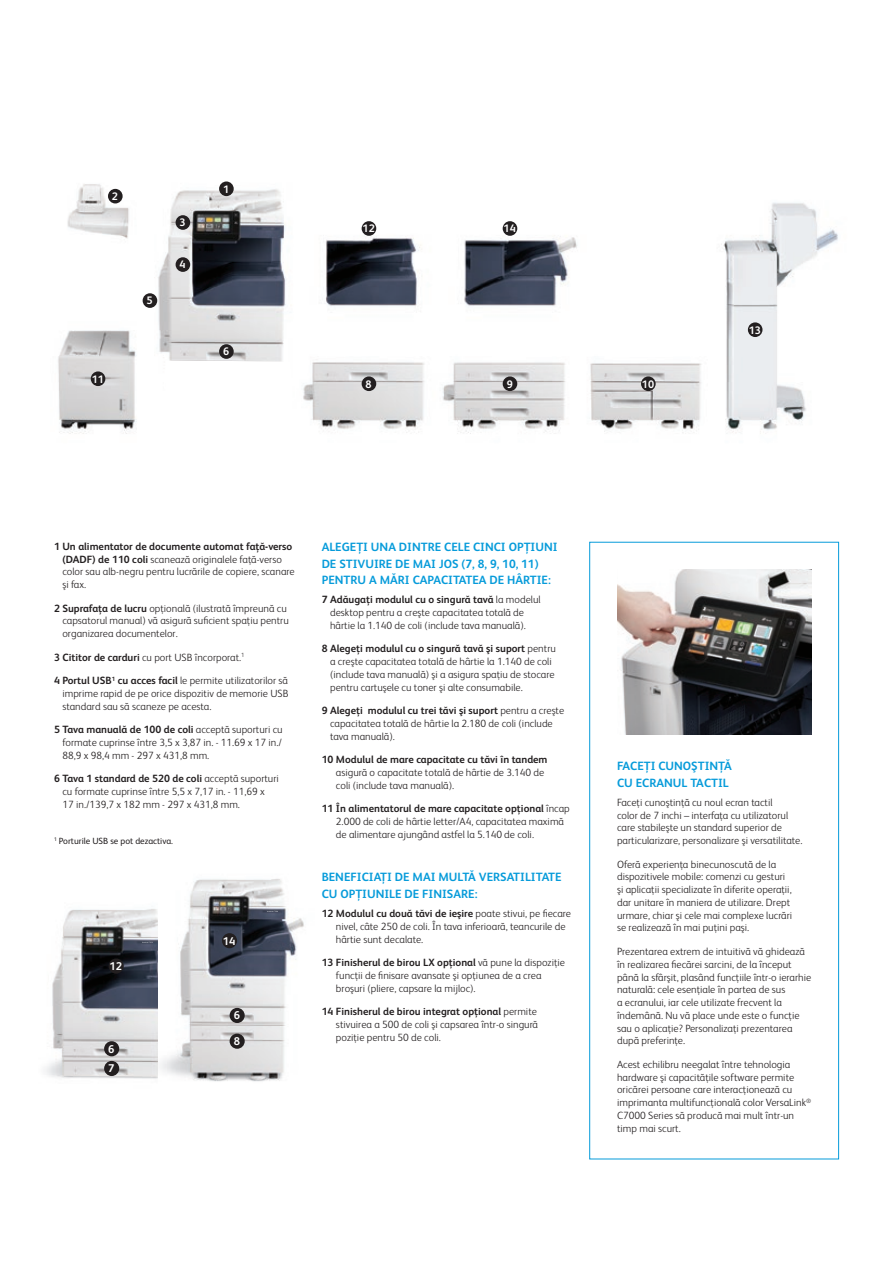
<style>
.page{position:relative;width:893px;height:1263px;background:#fff}
.page>*{position:absolute;margin:0;border:0;box-sizing:border-box;transform-origin:0 0}
.t1{font:700 12px/16.5px "Xerox Sans";color:#069bda}
.t2{font:700 11.25px "Xerox Sans";color:#fff}
.t3{font:700 10.95px "Xerox Sans";color:#fff}
.t4{font:300 10.5px/12.8px "Xerox Sans";color:#231f20}
.t5{font:700 10.5px "Xerox Sans";color:#231f20}
.t6{font:9px "Xerox Sans";color:#231f20}
.s1{font-weight:700}
</style>
<div class="page">
<img style="left:45px;top:909px;width:113px;height:170px">
<div style="left:104px;top:1041px;width:15px;height:15px;background:#231f20;border-radius:50%"></div>
<div style="left:109px;top:958px;width:15px;height:16px;background:#231f20;border-radius:50%"></div>
<div style="left:104px;top:1061px;width:15px;height:15px;background:#231f20;border-radius:50%"></div>
<img style="left:160px;top:879px;width:144px;height:203px">
<div style="left:230px;top:1008px;width:15px;height:15px;background:#231f20;border-radius:50%"></div>
<div style="left:230px;top:1033px;width:15px;height:16px;background:#231f20;border-radius:50%"></div>
<div style="left:222px;top:933px;width:15px;height:15px;background:#231f20;border-radius:50%"></div>
<div style="left:589px;top:542px;width:250px;height:617px;border:1px solid #069bda"></div>
<img style="left:617px;top:570px;width:194px;height:165px">
<img style="left:58px;top:184px;width:780px;height:250px">
<div style="left:219px;top:181px;width:15px;height:15px;background:#231f20;border-radius:50%"></div>
<div style="left:108px;top:189px;width:15px;height:14px;background:#231f20;border-radius:50%"></div>
<div style="left:176px;top:215px;width:14px;height:15px;background:#231f20;border-radius:50%"></div>
<div style="left:176px;top:257px;width:14px;height:15px;background:#231f20;border-radius:50%"></div>
<div style="left:143px;top:293px;width:14px;height:15px;background:#231f20;border-radius:50%"></div>
<div style="left:91px;top:371px;width:14px;height:15px;background:#231f20;border-radius:50%"></div>
<div style="left:503px;top:221px;width:14px;height:15px;background:#231f20;border-radius:50%"></div>
<div style="left:362px;top:221px;width:14px;height:15px;background:#231f20;border-radius:50%"></div>
<div style="left:748px;top:322px;width:14px;height:15px;background:#231f20;border-radius:50%"></div>
<div style="left:362px;top:376px;width:14px;height:15px;background:#231f20;border-radius:50%"></div>
<div style="left:219px;top:344px;width:15px;height:15px;background:#231f20;border-radius:50%"></div>
<div style="left:503px;top:376px;width:14px;height:15px;background:#231f20;border-radius:50%"></div>
<div style="left:641px;top:376px;width:15px;height:15px;background:#231f20;border-radius:50%"></div>
<p class="t3" style="left:112px;top:189px;width:8px">2</p>
<p class="t3" style="left:92px;top:371px;width:14px">11</p>
<p class="t3" style="left:147px;top:293px;width:8px">5</p>
<p class="t3" style="left:180px;top:215px;width:8px">3</p>
<p class="t3" style="left:180px;top:257px;width:8px">4</p>
<p class="t3" style="left:223px;top:181px;width:8px">1</p>
<p class="t3" style="left:223px;top:344px;width:8px">6</p>
<p class="t3" style="left:363px;top:221px;width:14px">12</p>
<p class="t3" style="left:504px;top:221px;width:14px">14</p>
<p class="t3" style="left:366px;top:376px;width:8px">8</p>
<p class="t3" style="left:507px;top:376px;width:8px">9</p>
<p class="t3" style="left:642px;top:376px;width:14px">10</p>
<p class="t3" style="left:749px;top:322px;width:14px">13</p>
<p class="t4" style="left:62px;top:539px;width:234px;text-indent:-8px"><span class="s1">1 Un alimentator de documente automat faţă-verso (DADF) de 110 coli</span> scanează originalele faţă-verso color sau alb-negru pentru lucrările de copiere, scanare şi fax.</p>
<p class="t4" style="left:62px;top:601px;width:228px;text-indent:-8px"><span class="s1">2 Suprafaţa de lucru</span> opţională (ilustrată împreună cu capsatorul manual) vă asigură suficient spaţiu pentru organizarea documentelor.</p>
<p class="t4" style="left:54px;top:650px;width:192px"><span class="s1">3 Cititor de carduri</span> cu port USB încorporat.<sup>1</sup></p>
<p class="t4" style="left:62px;top:674px;width:228px;text-align:justify;text-indent:-8px"><span class="s1">4 Portul USB</span><sup>1</sup> <span class="s1">cu acces facil</span> le permite utilizatorilor să imprime rapid de pe orice dispozitiv de memorie USB standard sau să scaneze pe acesta.</p>
<p class="t4" style="left:62px;top:723px;width:222px;text-align:justify;text-indent:-8px"><span class="s1">5 Tava manuală de 100 de coli</span> acceptă suporturi cu formate cuprinse între 3,5 x 3,87 in. - 11.69 x 17 in./ 88,9 x 98,4 mm - 297 x 431,8 mm.</p>
<p class="t4" style="left:62px;top:772px;width:218px;text-indent:-8px"><span class="s1">6 Tava 1 standard de 520 de coli</span> acceptă suporturi cu formate cuprinse între 5,5 x 7,17 in. - 11,69 x<br>17 in./139,7 x 182 mm - 297 x 431,8 mm.</p>
<p class="t6" style="left:54px;top:835px;width:121px"><sup>1</sup> Porturile USB se pot dezactiva.</p>
<p class="t2" style="left:110px;top:958px;width:14px">12</p>
<p class="t2" style="left:108px;top:1041px;width:8px">6</p>
<p class="t2" style="left:108px;top:1061px;width:8px">7</p>
<p class="t2" style="left:223px;top:933px;width:14px">14</p>
<p class="t2" style="left:234px;top:1008px;width:8px">6</p>
<p class="t2" style="left:234px;top:1033px;width:8px">8</p>
<p class="t1" style="left:322px;top:538px;width:237px">ALEGEŢI UNA DINTRE CELE CINCI OPŢIUNI<br>DE STIVUIRE DE MAI JOS (7, 8, 9, 10, 11)<br>PENTRU A MĂRI CAPACITATEA DE HÂRTIE:</p>
<p class="t4" style="left:330px;top:593px;width:212px;text-indent:-8px"><span class="s1">7 Adăugaţi modulul cu o singură tavă</span> la modelul desktop pentru a creşte capacitatea totală de hârtie la 1.140 de coli (include tava manuală).</p>
<p class="t4" style="left:330px;top:642px;width:227px;text-indent:-8px"><span class="s1">8 Alegeţi modulul cu o singură tavă şi suport</span> pentru a creşte capacitatea totală de hârtie la 1.140 de coli (include tava manuală) şi a asigura spaţiu de stocare pentru cartuşele cu toner şi alte consumabile.</p>
<p class="t4" style="left:330px;top:704px;width:236px;text-indent:-8px"><span class="s1">9 Alegeţi modulul cu trei tăvi şi suport</span> pentru a creşte capacitatea totală de hârtie la 2.180 de coli (include tava manuală).</p>
<p class="t5" style="left:322px;top:752px;width:227px">10 Modulul de mare capacitate cu tăvi în tandem</p>
<p class="t4" style="left:336px;top:765px;width:210px">asigură o capacitate totală de hârtie de 3.140 de coli (include tava manuală).</p>
<p class="t4" style="left:336px;top:802px;width:235px;text-indent:-14px"><span class="s1">11 În alimentatorul de mare capacitate opţional</span> încap<br>2.000 de coli de hârtie letter/A4, capacitatea maximă de alimentare ajungând astfel la 5.140 de coli.</p>
<p class="t1" style="left:322px;top:868px;width:241px">BENEFICIAŢI DE MAI MULTĂ VERSATILITATE<br>CU OPŢIUNILE DE FINISARE:</p>
<p class="t4" style="left:336px;top:906px;width:237px;text-indent:-14px"><span class="s1">12 Modulul cu două tăvi de ieşire</span> poate stivui, pe fiecare nivel, câte 250 de coli. În tava inferioară, teancurile de hârtie sunt decalate.</p>
<p class="t4" style="left:336px;top:956px;width:231px;text-indent:-14px"><span class="s1">13 Finisherul de birou LX opţional</span> vă pune la dispoziţie funcţii de finisare avansate şi opţiunea de a crea broşuri (pliere, capsare la mijloc).</p>
<p class="t4" style="left:336px;top:1005px;width:204px;text-align:justify;text-indent:-14px"><span class="s1">14 Finisherul de birou integrat opţional</span> permite stivuirea a 500 de coli şi capsarea într-o singură poziţie pentru 50 de coli.</p>
<p class="t1" style="left:617px;top:757px;width:116px">FACEŢI CUNOŞTINŢĂ<br>CU ECRANUL TACTIL</p>
<p class="t4" style="left:617px;top:795px;width:187px">Faceţi cunoştinţă cu noul ecran tactil<br>color de 7 inchi – interfaţa cu utilizatorul care stabileşte un standard superior de particularizare, personalizare şi versatilitate.</p>
<p class="t4" style="left:617px;top:857px;width:177px">Oferă experienţa binecunoscută de la dispozitivele mobile: comenzi cu gesturi şi aplicaţii specializate în diferite operaţii, dar unitare în maniera de utilizare. Drept urmare, chiar şi cele mai complexe lucrări se realizează în mai puţini paşi.</p>
<p class="t4" style="left:617px;top:944px;width:196px">Prezentarea extrem de intuitivă vă ghidează în realizarea fiecărei sarcini, de la început până la sfârşit, plasând funcţiile într-o ierarhie naturală: cele esenţiale în partea de sus<br>a ecranului, iar cele utilizate frecvent la îndemână. Nu vă place unde este o funcţie sau o aplicaţie? Personalizaţi prezentarea după preferinţe.</p>
<p class="t4" style="left:617px;top:1057px;width:196px">Acest echilibru neegalat între tehnologia hardware şi capacităţile software permite oricărei persoane care interacţionează cu imprimanta multifuncţională color VersaLink<sup>® </sup>C7000 Series să producă mai mult într-un timp mai scurt.</p>
</div>
